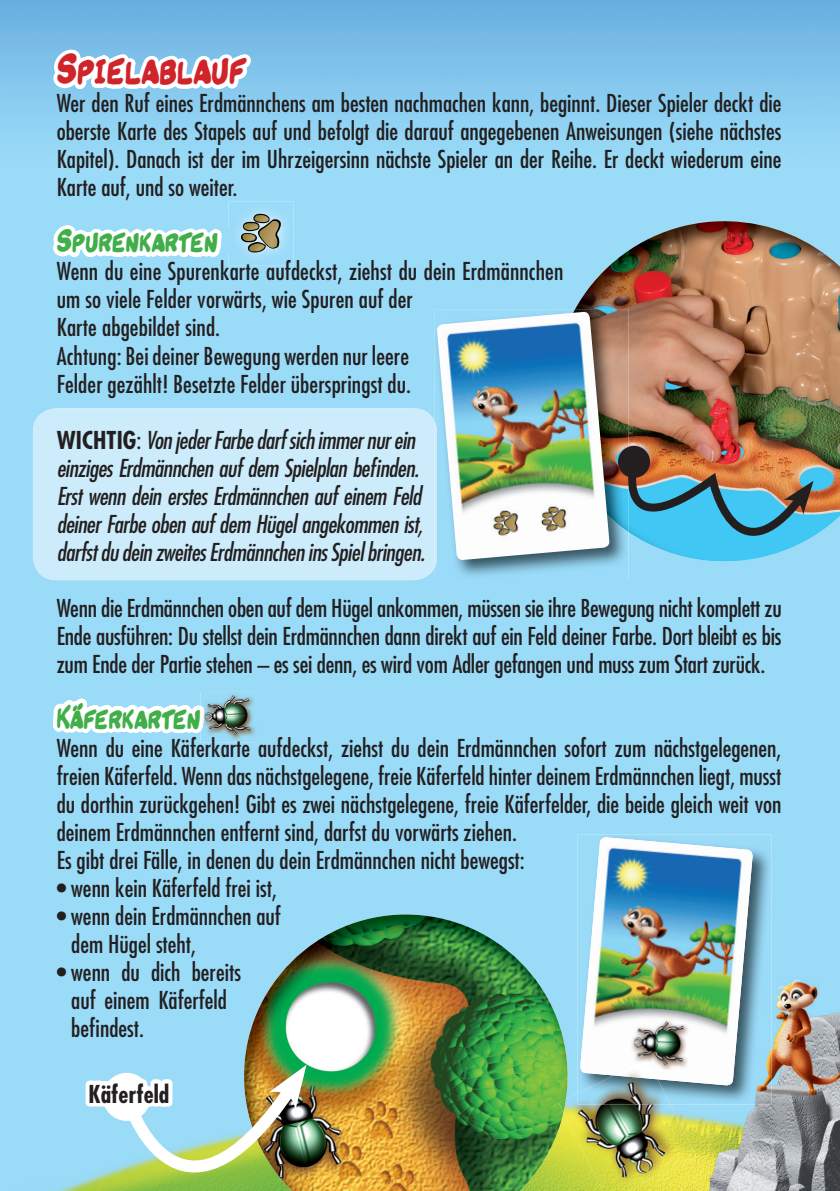
<style>
.page{position:relative;width:840px;height:1191px;background:#fff}
.page>*{position:absolute;margin:0;border:0;box-sizing:border-box;transform-origin:0 0}
.t1{font:32px "Komikandy";color:#d1232a}
.t2{font:condensed 24px/28px "Futura";color:#231f20}
.t3{font:italic condensed 24px/28px "Futura";letter-spacing:-.02em;color:#231f20}
.t4{font:24px "Komikandy";color:#40ae49}
.t5{font:700 condensed 24px "Futura";letter-spacing:.005em;color:#231f20}
.s1{font-weight:700;font-style:normal}
.s2{font-style:normal}
</style>
<div class="page">
<img style="left:0;top:0;width:839px;height:1191px">
<div style="left:33px;top:408px;width:401px;height:172px;background:#ccecfb"></div>
<img style="left:582px;top:221px;width:141px;height:76px">
<img style="left:628px;top:425px;width:98px;height:29px">
<img style="left:244px;top:914px;width:323px;height:277px">
<img style="left:434px;top:309px;width:178px;height:270px">
<img style="left:434px;top:421px;width:3px;height:147px">
<img style="left:553px;top:309px;width:75px;height:223px">
<img style="left:436px;top:312px;width:173px;height:248px">
<img style="left:577px;top:834px;width:194px;height:270px">
<img style="left:579px;top:837px;width:173px;height:248px">
<img style="left:563px;top:1093px;width:133px;height:98px">
<svg style="left:558px;top:1099px;width:7px;height:13px"></svg>
<img style="left:577px;top:1075px;width:93px;height:29px">
<img style="left:613px;top:1058px;width:44px;height:21px">
<div style="left:617px;top:446px;width:32px;height:32px;background:#231f20;border-radius:50%"></div>
<svg style="left:612px;top:454px;width:201px;height:131px;background:#76a8b5"></svg>
<img style="left:283px;top:201px;width:10px;height:64px">
<svg style="left:46px;top:0;width:237px;height:293px;background:#9ed5f0"></svg>
<svg style="left:53px;top:698px;width:147px;height:35px"></svg>
<img style="left:200px;top:692px;width:57px;height:50px">
<img style="left:200px;top:706px;width:4px;height:25px">
<img style="left:82px;top:1047px;width:227px;height:144px">
<h1 class="t1" style="left:57px;top:55px;width:189px">Spielablauf</h1>
<p class="t2" style="left:57px;top:89px;width:725px;text-align:justify">Wer den Ruf eines Erdmännchens am besten nachmachen kann, beginnt. Dieser Spieler deckt die oberste Karte des Stapels auf und befolgt die darauf angegebenen Anweisungen (siehe nächstes Kapitel). Danach ist der im Uhrzeigersinn nächste Spieler an der Reihe. Er deckt wiederum eine Karte auf, und so weiter.</p>
<p class="t4" style="left:57px;top:230px;width:162px">Spurenkarten</p>
<p class="t2" style="left:57px;top:257px;width:508px">Wenn du eine Spurenkarte aufdeckst, ziehst du dein Erdmännchen um so viele Felder vorwärts, wie Spuren auf der<br>Karte abgebildet sind.<br>Achtung: Bei deiner Bewegung werden nur leere<br>Felder gezählt! Besetzte Felder überspringst du.</p>
<p class="t3" style="left:57px;top:425px;width:369px"><span class="s1">WICHTIG</span><span class="s2">:</span> Von jeder Farbe darf sich immer nur ein einziges Erdmännchen auf dem Spielplan befinden.<br>Erst wenn dein erstes Erdmännchen auf einem Feld deiner Farbe oben auf dem Hügel angekommen ist, darfst du dein zweites Erdmännchen ins Spiel bringen.</p>
<p class="t2" style="left:57px;top:593px;width:726px;text-align:justify">Wenn die Erdmännchen oben auf dem Hügel ankommen, müssen sie ihre Bewegung nicht komplett zu Ende ausführen: Du stellst dein Erdmännchen dann direkt auf ein Feld deiner Farbe. Dort bleibt es bis zum Ende der Partie stehen – es sei denn, es wird vom Adler gefangen und muss zum Start zurück.</p>
<p class="t4" style="left:57px;top:706px;width:145px">Käferkarten</p>
<p class="t2" style="left:57px;top:733px;width:726px">Wenn du eine Käferkarte aufdeckst, ziehst du dein Erdmännchen sofort zum nächstgelegenen, freien Käferfeld. Wenn das nächstgelegene, freie Käferfeld hinter deinem Erdmännchen liegt, musst du dorthin zurückgehen! Gibt es zwei nächstgelegene, freie Käferfelder, die beide gleich weit von deinem Erdmännchen entfernt sind, darfst du vorwärts ziehen.<br>Es gibt drei Fälle, in denen du dein Erdmännchen nicht bewegst:</p>
<p class="t2" style="left:57px;top:873px;width:222px">• wenn kein Käferfeld frei ist,</p>
<p class="t2" style="left:71px;top:901px;width:211px;text-indent:-15px">• wenn dein Erdmännchen auf dem Hügel steht,</p>
<p class="t2" style="left:71px;top:957px;width:171px;text-indent:-15px">• wenn du dich bereits auf einem Käferfeld befindest.</p>
<p class="t5" style="left:88px;top:1078px;width:82px">Käferfeld</p>
</div>
